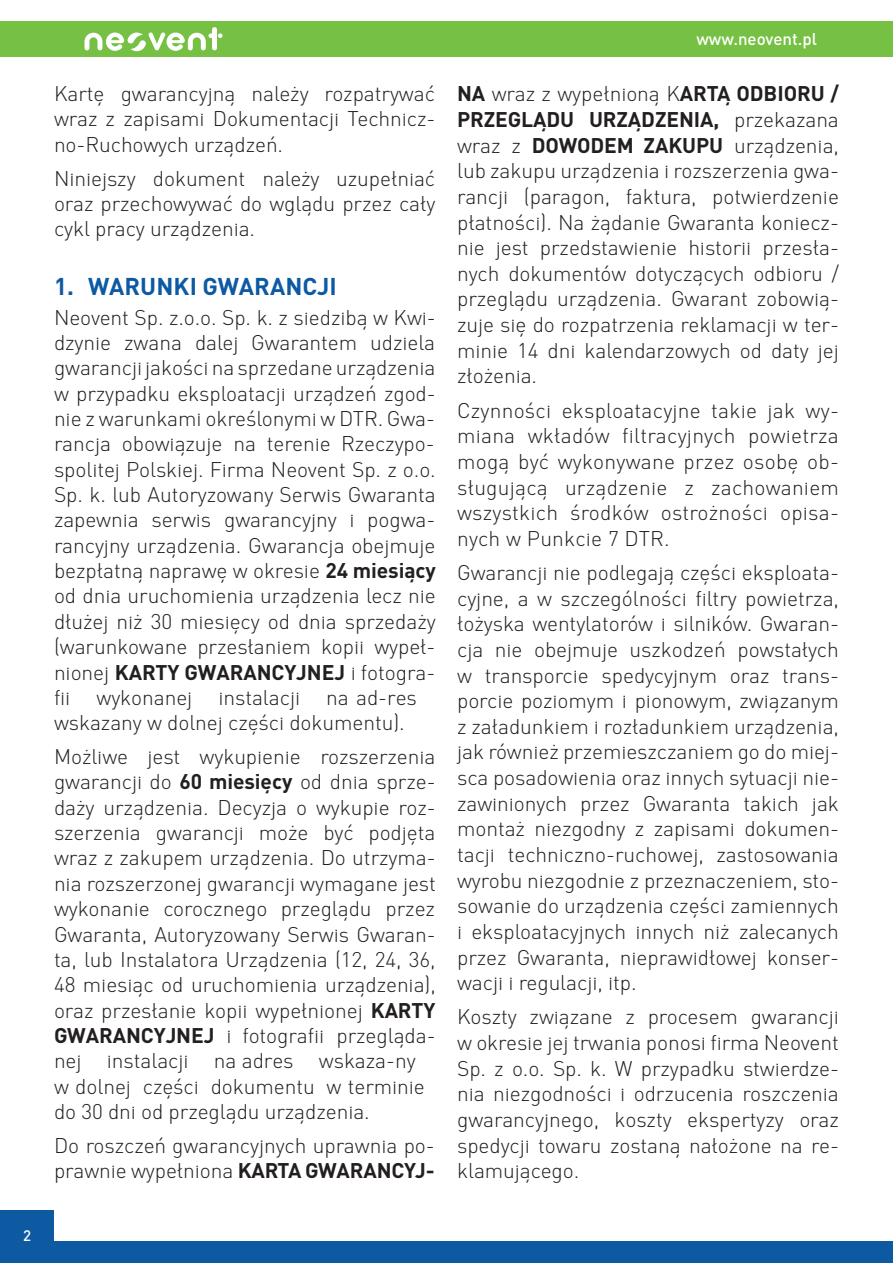
<style>
.page{position:relative;width:893px;height:1263px;background:#fff}
.page>*{position:absolute;margin:0;border:0;box-sizing:border-box;transform-origin:0 0}
.t1{font:700 24px "DIN Pro";letter-spacing:.005em;color:#0d5aa3}
.t2{font:300 21px/25.7px "DIN Pro";letter-spacing:-.005em;color:#231f20;text-align:justify}
.t3{font:500 16.8px "DIN Pro";color:#fff}
.t4{font:500 15px "DIN Pro";color:#fff}
.s1{font-weight:700}
</style>
<div class="page">
<div style="left:0;top:21px;width:893px;height:36px;background:#76c043"></div>
<svg style="left:84px;top:27px;width:139px;height:24px"></svg>
<div style="left:0;top:1210px;width:54px;height:53px;background:#0d5aa3"></div>
<div style="left:37px;top:1242px;width:856px;height:21px;background:#0d5aa3"></div>
<p class="t4" style="left:23px;top:1226px;width:9px">2</p>
<p class="t2" style="left:54px;top:81px;width:383px">Kartę gwarancyjną należy rozpatrywać wraz z zapisami Dokumentacji Technicz&shy;no-Ruchowych urządzeń.</p>
<p class="t2" style="left:54px;top:165px;width:383px">Niniejszy dokument należy uzupełniać oraz przechowywać do wglądu przez cały cykl pracy urządzenia.</p>
<p class="t1" style="left:54px;top:270px;width:284px">1. WARUNKI GWARANCJI</p>
<p class="t2" style="left:54px;top:304px;width:383px;text-align:left">Neovent Sp. z.o.o. Sp. k. z siedzibą w Kwi&shy;dzynie zwana dalej Gwarantem udziela gwarancji jakości na sprzedane urządzenia w przypadku eksploatacji urządzeń zgod&shy;nie z warunkami określonymi w DTR. Gwa&shy;rancja obowiązuje na terenie Rzeczypo&shy;spolitej Polskiej. Firma Neovent Sp. z o.o.<br>Sp. k. lub Autoryzowany Serwis Gwaranta zapewnia serwis gwarancyjny i pogwa&shy;rancyjny urządzenia. Gwarancja obejmuje bezpłatną naprawę w okresie <span class="s1">24 miesiący </span>od dnia uruchomienia urządzenia lecz nie dłużej niż 30 miesięcy od dnia sprzedaży (warunkowane przesłaniem kopii wypeł&shy;nionej <span class="s1">KARTY GWARANCYJNEJ</span> i fotogra&shy;fii wykonanej instalacji na ad-res wskazany w dolnej części dokumentu).</p>
<p class="t2" style="left:54px;top:743px;width:383px;text-align:left">Możliwe jest wykupienie rozszerzenia gwarancji do <span class="s1">60 miesięcy</span> od dnia sprze&shy;daży urządzenia. Decyzja o wykupie roz&shy;szerzenia gwarancji może być podjęta wraz z zakupem urządzenia. Do utrzyma&shy;nia rozszerzonej gwarancji wymagane jest wykonanie corocznego przeglądu przez Gwaranta, Autoryzowany Serwis Gwaran&shy;ta, lub Instalatora Urządzenia (12, 24, 36, 48 miesiąc od uruchomienia urządzenia), oraz przesłanie kopii wypełnionej <span class="s1">KARTY GWARANCYJNEJ</span> i fotografii przegląda&shy;nej instalacji na adres wskaza-ny w dolnej części dokumentu w terminie do 30 dni od przeglądu urządzenia.</p>
<p class="t2" style="left:54px;top:1132px;width:382px">Do roszczeń gwarancyjnych uprawnia po&shy;prawnie wypełniona <span class="s1">KARTA GWARANCYJ-</span></p>
<p class="t3" style="left:696px;top:28px;width:122px">www.neovent.pl</p>
<p class="t2" style="left:457px;top:81px;width:383px"><span class="s1">NA</span> wraz z wypełnioną K<span class="s1">ARTĄ ODBIORU / PRZEGLĄDU URZĄDZENIA,</span> przekazana wraz z <span class="s1">DOWODEM ZAKUPU</span> urządzenia, lub zakupu urządzenia i rozszerzenia gwa&shy;rancji (paragon, faktura, potwierdzenie płatności). Na żądanie Gwaranta koniecz&shy;nie jest przedstawienie historii przesła&shy;nych dokumentów dotyczących odbioru / przeglądu urządzenia. Gwarant zobowią&shy;zuje się do rozpatrzenia reklamacji w ter&shy;minie 14 dni kalendarzowych od daty jej złożenia.</p>
<p class="t2" style="left:457px;top:397px;width:383px">Czynności eksploatacyjne takie jak wy&shy;miana wkładów filtracyjnych powietrza mogą być wykonywane przez osobę ob&shy;sługującą urządzenie z zachowaniem wszystkich środków ostrożności opisa&shy;nych w Punkcie 7 DTR.</p>
<p class="t2" style="left:457px;top:559px;width:383px">Gwarancji nie podlegają części eksploata&shy;cyjne, a w szczególności filtry powietrza, łożyska wentylatorów i silników. Gwaran&shy;cja nie obejmuje uszkodzeń powstałych w transporcie spedycyjnym oraz trans&shy;porcie poziomym i pionowym, związanym z załadunkiem i rozładunkiem urządzenia, jak również przemieszczaniem go do miej&shy;sca posadowienia oraz innych sytuacji nie&shy;zawinionych przez Gwaranta takich jak montaż niezgodny z zapisami dokumen&shy;tacji techniczno-ruchowej, zastosowania wyrobu niezgodnie z przeznaczeniem, sto&shy;sowanie do urządzenia części zamiennych i eksploatacyjnych innych niż zalecanych przez Gwaranta, nieprawidłowej konser&shy;wacji i regulacji, itp.</p>
<p class="t2" style="left:457px;top:1004px;width:383px">Koszty związane z procesem gwarancji w okresie jej trwania ponosi firma Neovent Sp. z o.o. Sp. k. W przypadku stwierdze&shy;nia niezgodności i odrzucenia roszczenia gwarancyjnego, koszty ekspertyzy oraz spedycji towaru zostaną nałożone na re&shy;klamującego.</p>
</div>
